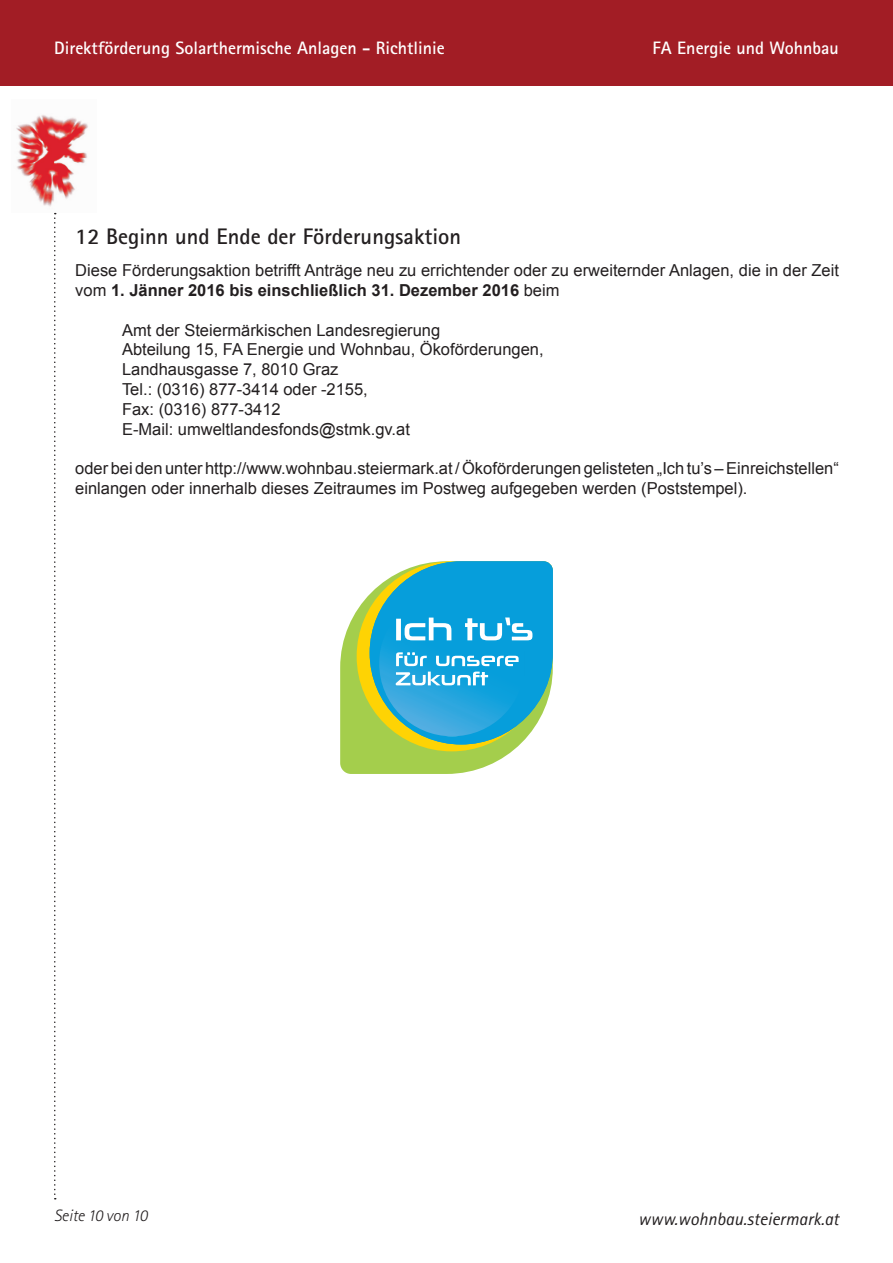
<style>
.page{position:relative;width:893px;height:1263px;background:#fff}
.page>*{position:absolute;margin:0;border:0;box-sizing:border-box;transform-origin:0 0}
.FT_1{font:700 22.5px "Agfa Rotis Sans Serif";color:#231f20}
.t1{font:700 18px "Agfa Rotis Sans Serif";color:#fff}
.t2{font:italic 18px "Agfa Rotis Sans Serif";color:#231f20}
.Fließtext{font:16.5px/19.8px "Arial";color:#231f20}
.t3{font:italic 300 16.5px "Agfa Rotis Sans Serif";color:#231f20}
.s1{font-weight:700}
</style>
<div class="page">
<div style="left:0;top:0;width:893px;height:85px;background:#a21d25"></div>
<img style="left:16px;top:114px;width:72px;height:99px">
<svg style="left:54px;top:213px;width:2px;height:986px"></svg>
<svg style="left:340px;top:610px;width:172px;height:164px;background:#b0d463"></svg>
<svg style="left:357px;top:561px;width:196px;height:190px;background:#4fb4c0"></svg>
<p class="t1" style="left:54px;top:37px;width:392px">Direktförderung Solarthermische Anlagen - Richtlinie</p>
<p class="t1" style="left:653px;top:37px;width:188px">FA Energie und Wohnbau</p>
<p class="FT_1" style="left:75px;top:222px;width:387px">12 Beginn und Ende der Förderungsaktion</p>
<p class="Fließtext" style="left:75px;top:261px;width:765px">Diese Förderungsaktion betrifft Anträge neu zu errichtender oder zu erweiternder Anlagen, die in der Zeit vom <span class="s1">1. Jänner 2016 bis einschließlich 31. Dezember 2016</span> beim</p>
<p class="Fließtext" style="left:122px;top:320px;width:320px">Amt der Steiermärkischen Landesregierung</p>
<p class="Fließtext" style="left:122px;top:340px;width:423px">Abteilung 15, FA Energie und Wohnbau, Ökoförderungen,</p>
<p class="Fließtext" style="left:122px;top:360px;width:218px">Landhausgasse 7, 8010 Graz</p>
<p class="Fließtext" style="left:122px;top:379px;width:247px">Tel.: (0316) 877-3414 oder -2155,</p>
<p class="Fließtext" style="left:122px;top:399px;width:160px">Fax: (0316) 877-3412</p>
<p class="Fließtext" style="left:122px;top:419px;width:289px">E-Mail: umweltlandesfonds@stmk.gv.at</p>
<p class="Fließtext" style="left:75px;top:459px;width:765px">oder bei den unter http://www.wohnbau.steiermark.at / Ökoförderungen gelisteten „Ich tu’s – Einreichstellen“ einlangen oder innerhalb dieses Zeitraumes im Postweg aufgegeben werden (Poststempel).</p>
<p class="t3" style="left:54px;top:1206px;width:95px">Seite 10 von 10</p>
<p class="t2" style="left:638px;top:1209px;width:202px">www.wohnbau.steiermark.at</p>
</div>
